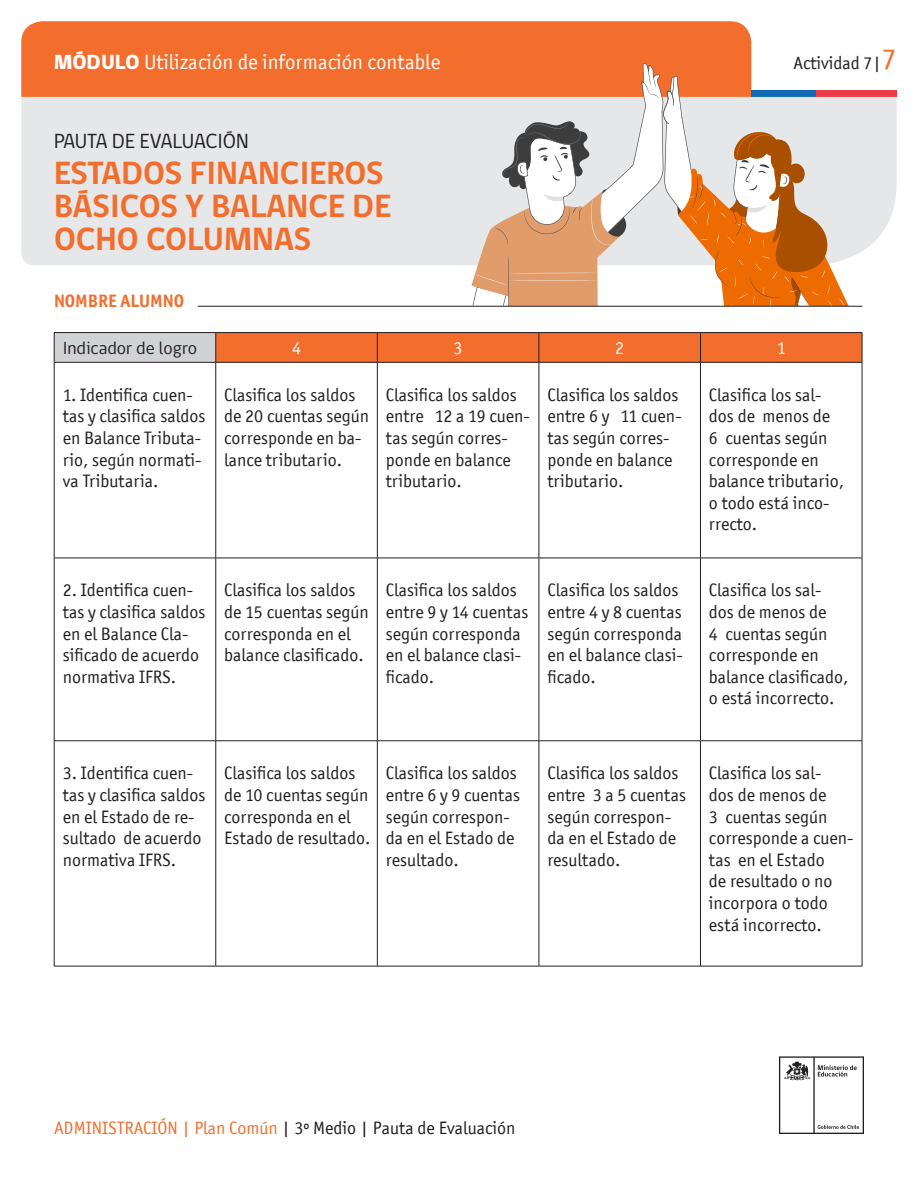
<style>
.page{position:relative;width:918px;height:1188px;background:#fff}
.page>*{position:absolute;margin:0;border:0;box-sizing:border-box;transform-origin:0 0}
.t1{font:700 33px/33px "gob CL";color:#f36e2d}
.t2{font:21px "Officina San ITC";color:#fff}
.t3{font:21px "gob CL";letter-spacing:-.005em;color:#231f20}
.t4{font:18px/21.6px "Officina San ITC";color:#231f20}
.t5{font:18px "gob CL";color:#231f20}
.t6{font:700 18px "Officina San ITC";color:#f36e2d}
.t7{font:18px "Officina San ITC";color:#fff}
.s1{font-family:"gob CL";font-weight:800}
.s2{font-size:30px;color:#f36e2d}
.s3{color:#f36e2d}
</style>
<div class="page">
<svg style="left:779px;top:1056px;width:85px;height:78px"></svg>
<div style="left:21px;top:21px;width:730px;height:76px;background:#f36e2d"></div>
<div style="left:816px;top:90px;width:81px;height:7px;background:#eb3c46"></div>
<div style="left:21px;top:97px;width:876px;height:168px;background:#e6e7e9"></div>
<svg style="left:471px;top:63px;width:384px;height:243px"></svg>
<div style="left:54px;top:333px;width:162px;height:29px;background:#d1d2d4"></div>
<hr style="left:54px;top:332px;width:162px;height:1px;background:#231f20">
<svg style="left:54px;top:333px;width:1px;height:29px"></svg>
<hr style="left:216px;top:332px;width:161px;height:1px;background:#231f20">
<hr style="left:377px;top:332px;width:162px;height:1px;background:#231f20">
<hr style="left:539px;top:332px;width:161px;height:1px;background:#231f20">
<hr style="left:700px;top:332px;width:162px;height:1px;background:#231f20">
<svg style="left:216px;top:333px;width:647px;height:29px;background:#ef6c2c"></svg>
<hr style="left:54px;top:362px;width:162px;height:1px;background:#231f20">
<hr style="left:216px;top:362px;width:161px;height:1px;background:#231f20">
<hr style="left:377px;top:362px;width:162px;height:1px;background:#231f20">
<hr style="left:539px;top:362px;width:161px;height:1px;background:#231f20">
<hr style="left:700px;top:362px;width:162px;height:1px;background:#231f20">
<hr style="left:54px;top:966px;width:162px;height:1px;background:#231f20">
<hr style="left:216px;top:966px;width:161px;height:1px;background:#231f20">
<hr style="left:377px;top:966px;width:162px;height:1px;background:#231f20">
<hr style="left:539px;top:966px;width:161px;height:1px;background:#231f20">
<hr style="left:700px;top:966px;width:162px;height:1px;background:#231f20">
<hr style="left:54px;top:363px;width:1px;height:195px;background:#231f20">
<hr style="left:216px;top:363px;width:1px;height:195px;background:#231f20">
<hr style="left:377px;top:363px;width:1px;height:195px;background:#231f20">
<hr style="left:539px;top:363px;width:1px;height:195px;background:#231f20">
<hr style="left:700px;top:363px;width:1px;height:195px;background:#231f20">
<hr style="left:862px;top:363px;width:1px;height:195px;background:#231f20">
<hr style="left:54px;top:558px;width:162px;height:1px;background:#231f20">
<hr style="left:54px;top:558px;width:1px;height:183px;background:#231f20">
<hr style="left:216px;top:558px;width:161px;height:1px;background:#231f20">
<hr style="left:216px;top:558px;width:1px;height:183px;background:#231f20">
<hr style="left:377px;top:558px;width:162px;height:1px;background:#231f20">
<hr style="left:377px;top:558px;width:1px;height:183px;background:#231f20">
<hr style="left:539px;top:558px;width:161px;height:1px;background:#231f20">
<hr style="left:539px;top:558px;width:1px;height:183px;background:#231f20">
<hr style="left:700px;top:558px;width:162px;height:1px;background:#231f20">
<hr style="left:700px;top:558px;width:1px;height:183px;background:#231f20">
<hr style="left:862px;top:558px;width:1px;height:183px;background:#231f20">
<hr style="left:54px;top:741px;width:162px;height:1px;background:#231f20">
<hr style="left:54px;top:741px;width:1px;height:225px;background:#231f20">
<hr style="left:216px;top:741px;width:161px;height:1px;background:#231f20">
<hr style="left:216px;top:741px;width:1px;height:225px;background:#231f20">
<hr style="left:377px;top:741px;width:162px;height:1px;background:#231f20">
<hr style="left:377px;top:741px;width:1px;height:225px;background:#231f20">
<hr style="left:539px;top:741px;width:1px;height:225px;background:#231f20">
<hr style="left:700px;top:741px;width:1px;height:225px;background:#231f20">
<hr style="left:862px;top:741px;width:1px;height:225px;background:#231f20">
<hr style="left:700px;top:741px;width:162px;height:1px;background:#231f20">
<hr style="left:539px;top:741px;width:161px;height:1px;background:#231f20">
<hr style="left:198px;top:306px;width:664px;height:1px;background:#231f20">
<p class="t2" style="left:54px;top:50px;width:388px"><span class="s1">MÓDULO</span> Utilización de información contable</p>
<p class="t4" style="left:794px;top:52px;width:105px">Actividad 7|<span class="s2">7</span></p>
<p class="t3" style="left:54px;top:127px;width:196px">PAUTA DE EVALUACIÓN</p>
<p class="t1" style="left:54px;top:158px;width:339px">ESTADOS FINANCIEROS<br>BÁSICOS Y BALANCE DE<br>OCHO COLUMNAS</p>
<p class="t6" style="left:54px;top:289px;width:132px">NOMBRE ALUMNO</p>
<p class="t5" style="left:63px;top:336px;width:136px">Indicador de logro</p>
<p class="t7" style="left:292px;top:337px;width:10px">4</p>
<p class="t7" style="left:454px;top:337px;width:10px">3</p>
<p class="t7" style="left:615px;top:337px;width:10px">2</p>
<p class="t7" style="left:777px;top:337px;width:10px">1</p>
<p class="t4" style="left:63px;top:384px;width:144px">1. Identifica cuen&shy;tas y clasifica saldos en Balance Tributa&shy;rio, según normati&shy;va Tributaria.</p>
<p class="t4" style="left:224px;top:384px;width:146px">Clasifica los saldos de 20 cuentas según corresponde en ba&shy;lance tributario.</p>
<p class="t4" style="left:386px;top:384px;width:145px">Clasifica los saldos entre 12 a 19 cuen&shy;tas según corres&shy;ponde en balance tributario.</p>
<p class="t4" style="left:547px;top:384px;width:136px">Clasifica los saldos entre 6 y 11 cuen&shy;tas según corres&shy;ponde en balance tributario.</p>
<p class="t4" style="left:709px;top:384px;width:137px">Clasifica los sal&shy;dos de menos de<br>6 cuentas según corresponde en balance tributario, o todo está inco&shy;rrecto.</p>
<p class="t4" style="left:63px;top:580px;width:144px">2. Identifica cuen&shy;tas y clasifica saldos en el Balance Cla&shy;sificado de acuerdo normativa IFRS.</p>
<p class="t4" style="left:224px;top:580px;width:146px">Clasifica los saldos de 15 cuentas según corresponda en el balance clasificado.</p>
<p class="t4" style="left:386px;top:580px;width:144px">Clasifica los saldos entre 9 y 14 cuentas según corresponda en el balance clasi&shy;ficado.</p>
<p class="t4" style="left:547px;top:580px;width:137px">Clasifica los saldos entre 4 y 8 cuentas según corresponda en el balance clasi&shy;ficado.</p>
<p class="t4" style="left:709px;top:580px;width:141px">Clasifica los sal&shy;dos de menos de<br>4 cuentas según corresponde en balance clasificado, o está incorrecto.</p>
<p class="t4" style="left:63px;top:762px;width:144px">3. Identifica cuen&shy;tas y clasifica saldos en el Estado de re&shy;sultado de acuerdo normativa IFRS.</p>
<p class="t4" style="left:224px;top:762px;width:148px">Clasifica los saldos de 10 cuentas según corresponda en el<br>Estado de resultado.</p>
<p class="t4" style="left:386px;top:762px;width:136px">Clasifica los saldos entre 6 y 9 cuentas según correspon&shy;da en el Estado de resultado.</p>
<p class="t4" style="left:547px;top:762px;width:140px">Clasifica los saldos entre 3 a 5 cuentas según correspon&shy;da en el Estado de resultado.</p>
<p class="t4" style="left:709px;top:762px;width:146px">Clasifica los sal-<br>dos de menos de<br>3 cuentas según corresponde a cuen&shy;tas en el Estado<br>de resultado o no incorpora o todo está incorrecto.</p>
<p class="t4" style="left:54px;top:1117px;width:463px"><span class="s3">ADMINISTRACIÓN | Plan Común</span> | 3º Medio | Pauta de Evaluación</p>
</div>
